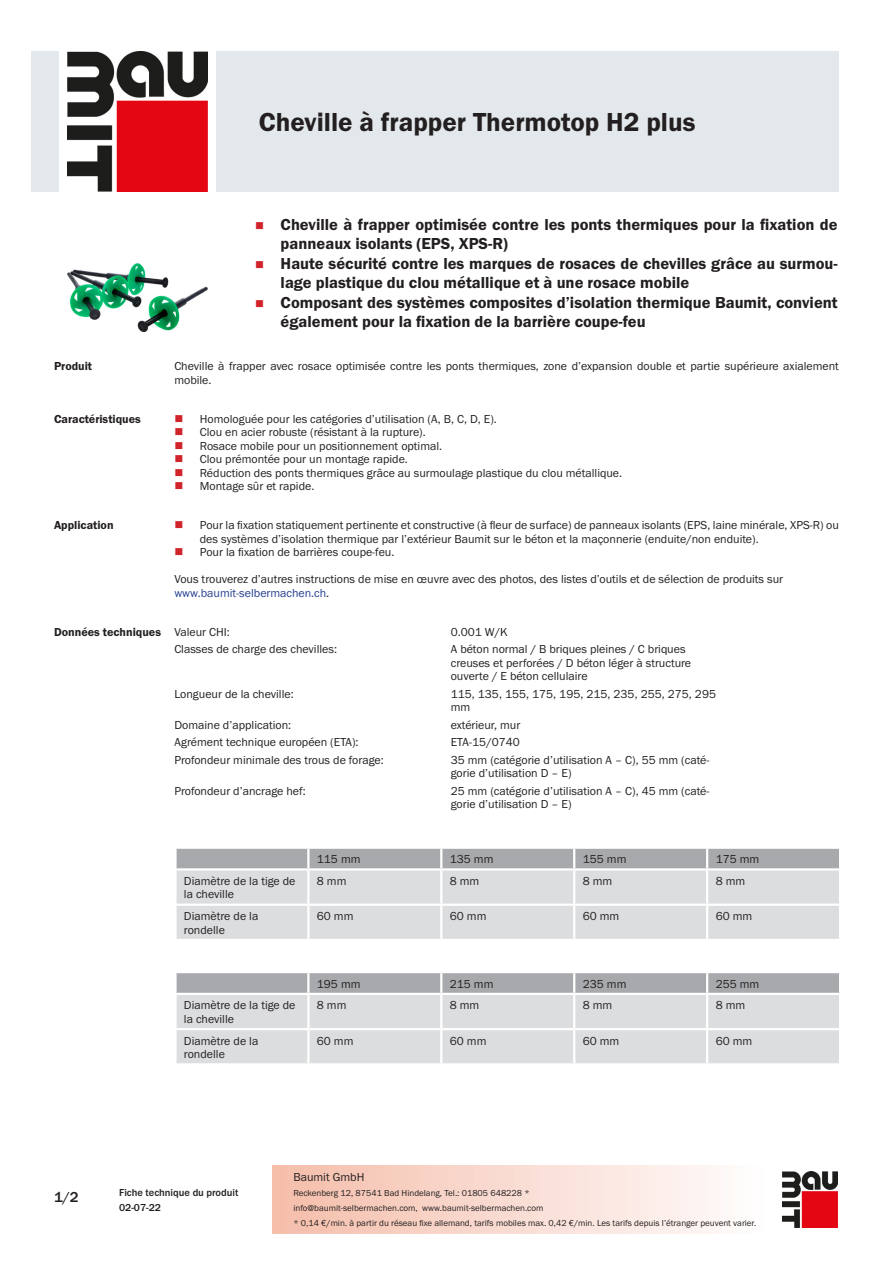
<style>
.page{position:relative;width:893px;height:1263px;background:#fff}
.page>*{position:absolute;margin:0;border:0;box-sizing:border-box;transform-origin:0 0}
.PDS_Produktname{font:27px "BM Franklin Gothic URW Dem";color:#231f20}
.t1{font:16.5px/19.5px "BM Franklin Gothic URW Dem";color:#231f20}
.t2{font:500 15px "BM Franklin Gothic URW";color:#231f20}
.PDS_Standard{font:12px/13.5px "BM Franklin Gothic URW Boo";color:#231f20}
.PDS_Standard_linksbü{font:12px/13.5px "BM Franklin Gothic URW Boo";color:#231f20}
.PDS_Header{font:12px "BM Franklin Gothic URW Dem";color:#231f20}
.PDS_Standard-2{font:12px "BM Franklin Gothic URW Boo";color:#253f8e}
.t3{font:500 10.5px/15px "BM Franklin Gothic URW";color:#231f20}
.t4{font:9px/15px "BM Franklin Gothic URW Boo";color:#231f20}
.s1{color:#231f20}
</style>
<div class="page">
<img style="left:782px;top:1171px;width:56px;height:56px">
<div style="left:32px;top:51px;width:27px;height:140px;background:#e2e8eb"></div>
<img style="left:68px;top:51px;width:139px;height:140px">
<div style="left:216px;top:51px;width:623px;height:140px;background:#e2e8eb"></div>
<img style="left:68px;top:264px;width:140px;height:68px">
<div style="left:177px;top:870px;width:662px;height:69px;background:#dcdddf"></div>
<svg style="left:176px;top:848px;width:664px;height:20px;background:#acadb1"></svg>
<hr style="left:307px;top:870px;width:2px;height:33px;background:#fff">
<hr style="left:440px;top:870px;width:2px;height:33px;background:#fff">
<hr style="left:573px;top:870px;width:2px;height:33px;background:#fff">
<hr style="left:706px;top:870px;width:2px;height:33px;background:#fff">
<hr style="left:174px;top:903px;width:134px;height:3px;background:#fff">
<hr style="left:308px;top:903px;width:133px;height:3px;background:#fff">
<hr style="left:307px;top:906px;width:2px;height:33px;background:#fff">
<hr style="left:441px;top:903px;width:133px;height:3px;background:#fff">
<hr style="left:440px;top:906px;width:2px;height:33px;background:#fff">
<hr style="left:574px;top:903px;width:133px;height:3px;background:#fff">
<hr style="left:573px;top:906px;width:2px;height:33px;background:#fff">
<hr style="left:707px;top:903px;width:134px;height:3px;background:#fff">
<hr style="left:706px;top:906px;width:2px;height:33px;background:#fff">
<svg style="left:177px;top:973px;width:662px;height:20px;background:#aaabaf"></svg>
<div style="left:177px;top:995px;width:662px;height:68px;background:#dcdddf"></div>
<hr style="left:307px;top:973px;width:2px;height:20px;background:#fff">
<hr style="left:440px;top:973px;width:2px;height:20px;background:#fff">
<hr style="left:573px;top:973px;width:2px;height:20px;background:#fff">
<hr style="left:706px;top:973px;width:2px;height:20px;background:#fff">
<hr style="left:307px;top:995px;width:2px;height:33px;background:#fff">
<hr style="left:440px;top:995px;width:2px;height:33px;background:#fff">
<hr style="left:573px;top:995px;width:2px;height:33px;background:#fff">
<hr style="left:706px;top:995px;width:2px;height:33px;background:#fff">
<hr style="left:174px;top:1028px;width:134px;height:2px;background:#fff">
<hr style="left:308px;top:1028px;width:133px;height:2px;background:#fff">
<hr style="left:307px;top:1030px;width:2px;height:33px;background:#fff">
<hr style="left:441px;top:1028px;width:133px;height:2px;background:#fff">
<hr style="left:440px;top:1030px;width:2px;height:33px;background:#fff">
<hr style="left:574px;top:1028px;width:133px;height:2px;background:#fff">
<hr style="left:573px;top:1030px;width:2px;height:33px;background:#fff">
<hr style="left:707px;top:1028px;width:134px;height:2px;background:#fff">
<hr style="left:706px;top:1030px;width:2px;height:33px;background:#fff">
<p class="PDS_Produktname" style="left:259px;top:106px;width:438px">Cheville à frapper Thermotop H2 plus</p>
<p class="t1" style="left:281px;top:215px;width:559px">Cheville à frapper optimisée contre les ponts thermiques pour la fixation de panneaux isolants (EPS, XPS-R)</p>
<p class="t1" style="left:281px;top:254px;width:559px">Haute sécurité contre les marques de rosaces de chevilles grâce au surmou&shy;lage plastique du clou métallique et à une rosace mobile</p>
<p class="t1" style="left:281px;top:293px;width:559px">Composant des systèmes composites d’isolation thermique Baumit, convient également pour la fixation de la barrière coupe-feu</p>
<p class="PDS_Header" style="left:54px;top:359px;width:40px">Produit</p>
<p class="PDS_Standard" style="left:174px;top:360px;width:666px">Cheville à frapper avec rosace optimisée contre les ponts thermiques, zone d’expansion double et partie supérieure axialement mobile.</p>
<p class="PDS_Header" style="left:54px;top:411px;width:88px">Caractéristiques</p>
<p class="PDS_Standard" style="left:200px;top:412px;width:299px">Homologuée pour les catégories d’utilisation (A, B, C, D, E).</p>
<p class="PDS_Standard" style="left:200px;top:426px;width:227px">Clou en acier robuste (résistant à la rupture).</p>
<p class="PDS_Standard" style="left:200px;top:439px;width:244px">Rosace mobile pour un positionnement optimal.</p>
<p class="PDS_Standard" style="left:200px;top:453px;width:210px">Clou prémontée pour un montage rapide.</p>
<p class="PDS_Standard" style="left:200px;top:466px;width:424px">Réduction des ponts thermiques grâce au surmoulage plastique du clou métallique.</p>
<p class="PDS_Standard" style="left:200px;top:480px;width:116px">Montage sûr et rapide.</p>
<p class="PDS_Header" style="left:54px;top:518px;width:61px">Application</p>
<p class="PDS_Standard" style="left:200px;top:519px;width:641px">Pour la fixation statiquement pertinente et constructive (à fleur de surface) de panneaux isolants (EPS, laine minérale, XPS-R) ou des systèmes d’isolation thermique par l’extérieur Baumit sur le béton et la maçonnerie (enduite/non enduite).</p>
<p class="PDS_Standard" style="left:200px;top:546px;width:196px">Pour la fixation de barrières coupe-feu.</p>
<p class="PDS_Standard" style="left:174px;top:573px;width:610px">Vous trouverez d’autres instructions de mise en œuvre avec des photos, des listes d’outils et de sélection de produits sur</p>
<p class="PDS_Standard-2" style="left:174px;top:585px;width:156px">www.baumit-selbermachen.ch<span class="s1">.</span></p>
<p class="PDS_Header" style="left:54px;top:624px;width:109px">Données techniques</p>
<p class="PDS_Standard_linksbü" style="left:174px;top:625px;width:57px">Valeur CHI:</p>
<p class="PDS_Standard_linksbü" style="left:451px;top:625px;width:58px">0.001 W/K</p>
<p class="PDS_Standard_linksbü" style="left:174px;top:642px;width:164px">Classes de charge des chevilles:</p>
<p class="PDS_Standard_linksbü" style="left:451px;top:642px;width:242px">A béton normal / B briques pleines / C briques creuses et perforées / D béton léger à structure ouverte / E béton cellulaire</p>
<p class="PDS_Standard_linksbü" style="left:174px;top:687px;width:121px">Longueur de la cheville:</p>
<p class="PDS_Standard_linksbü" style="left:451px;top:687px;width:267px">115, 135, 155, 175, 195, 215, 235, 255, 275, 295 mm</p>
<p class="PDS_Standard_linksbü" style="left:174px;top:718px;width:118px">Domaine d’application:</p>
<p class="PDS_Standard_linksbü" style="left:451px;top:718px;width:71px">extérieur, mur</p>
<p class="PDS_Standard_linksbü" style="left:174px;top:735px;width:186px">Agrément technique européen (ETA):</p>
<p class="PDS_Standard_linksbü" style="left:451px;top:735px;width:71px">ETA-15/0740</p>
<p class="PDS_Standard_linksbü" style="left:174px;top:753px;width:211px">Profondeur minimale des trous de forage:</p>
<p class="PDS_Standard_linksbü" style="left:451px;top:753px;width:260px">35 mm (catégorie d’utilisation A – C), 55 mm (caté&shy;gorie d’utilisation D – E)</p>
<p class="PDS_Standard_linksbü" style="left:174px;top:784px;width:133px">Profondeur d’ancrage hef:</p>
<p class="PDS_Standard_linksbü" style="left:451px;top:784px;width:260px">25 mm (catégorie d’utilisation A – C), 45 mm (caté&shy;gorie d’utilisation D – E)</p>
<p class="PDS_Standard_linksbü" style="left:317px;top:852px;width:45px">115 mm</p>
<p class="PDS_Standard_linksbü" style="left:450px;top:852px;width:45px">135 mm</p>
<p class="PDS_Standard_linksbü" style="left:583px;top:852px;width:45px">155 mm</p>
<p class="PDS_Standard_linksbü" style="left:716px;top:852px;width:45px">175 mm</p>
<p class="PDS_Standard_linksbü" style="left:184px;top:874px;width:113px">Diamètre de la tige de la cheville</p>
<p class="PDS_Standard_linksbü" style="left:317px;top:874px;width:31px">8 mm</p>
<p class="PDS_Standard_linksbü" style="left:450px;top:874px;width:31px">8 mm</p>
<p class="PDS_Standard_linksbü" style="left:583px;top:874px;width:31px">8 mm</p>
<p class="PDS_Standard_linksbü" style="left:716px;top:874px;width:31px">8 mm</p>
<p class="PDS_Standard_linksbü" style="left:184px;top:909px;width:76px">Diamètre de la rondelle</p>
<p class="PDS_Standard_linksbü" style="left:317px;top:909px;width:38px">60 mm</p>
<p class="PDS_Standard_linksbü" style="left:450px;top:909px;width:38px">60 mm</p>
<p class="PDS_Standard_linksbü" style="left:583px;top:909px;width:38px">60 mm</p>
<p class="PDS_Standard_linksbü" style="left:716px;top:909px;width:38px">60 mm</p>
<p class="PDS_Standard_linksbü" style="left:317px;top:977px;width:45px">195 mm</p>
<p class="PDS_Standard_linksbü" style="left:450px;top:977px;width:45px">215 mm</p>
<p class="PDS_Standard_linksbü" style="left:583px;top:977px;width:45px">235 mm</p>
<p class="PDS_Standard_linksbü" style="left:716px;top:977px;width:45px">255 mm</p>
<p class="PDS_Standard_linksbü" style="left:184px;top:999px;width:113px">Diamètre de la tige de la cheville</p>
<p class="PDS_Standard_linksbü" style="left:317px;top:999px;width:31px">8 mm</p>
<p class="PDS_Standard_linksbü" style="left:450px;top:999px;width:31px">8 mm</p>
<p class="PDS_Standard_linksbü" style="left:583px;top:999px;width:31px">8 mm</p>
<p class="PDS_Standard_linksbü" style="left:716px;top:999px;width:31px">8 mm</p>
<p class="PDS_Standard_linksbü" style="left:184px;top:1034px;width:76px">Diamètre de la rondelle</p>
<p class="PDS_Standard_linksbü" style="left:317px;top:1034px;width:38px">60 mm</p>
<p class="PDS_Standard_linksbü" style="left:450px;top:1034px;width:38px">60 mm</p>
<p class="PDS_Standard_linksbü" style="left:583px;top:1034px;width:38px">60 mm</p>
<p class="PDS_Standard_linksbü" style="left:716px;top:1034px;width:38px">60 mm</p>
<p class="t2" style="left:54px;top:1188px;width:26px">1/2</p>
<p class="t3" style="left:119px;top:1185px;width:121px">Fiche technique du produit<br>02-07-22</p>
<p class="PDS_Standard" style="left:293px;top:1170px;width:73px">Baumit GmbH</p>
<p class="t4" style="left:293px;top:1186px;width:464px">Reckenberg 12, 87541 Bad Hindelang, Tel.: 01805 648228 *<br>info@baumit-selbermachen.com, www.baumit-selbermachen.com<br>* 0,14 €/min. à partir du réseau fixe allemand, tarifs mobiles max. 0,42 €/min. Les tarifs depuis l’étranger peuvent varier.</p>
</div>
